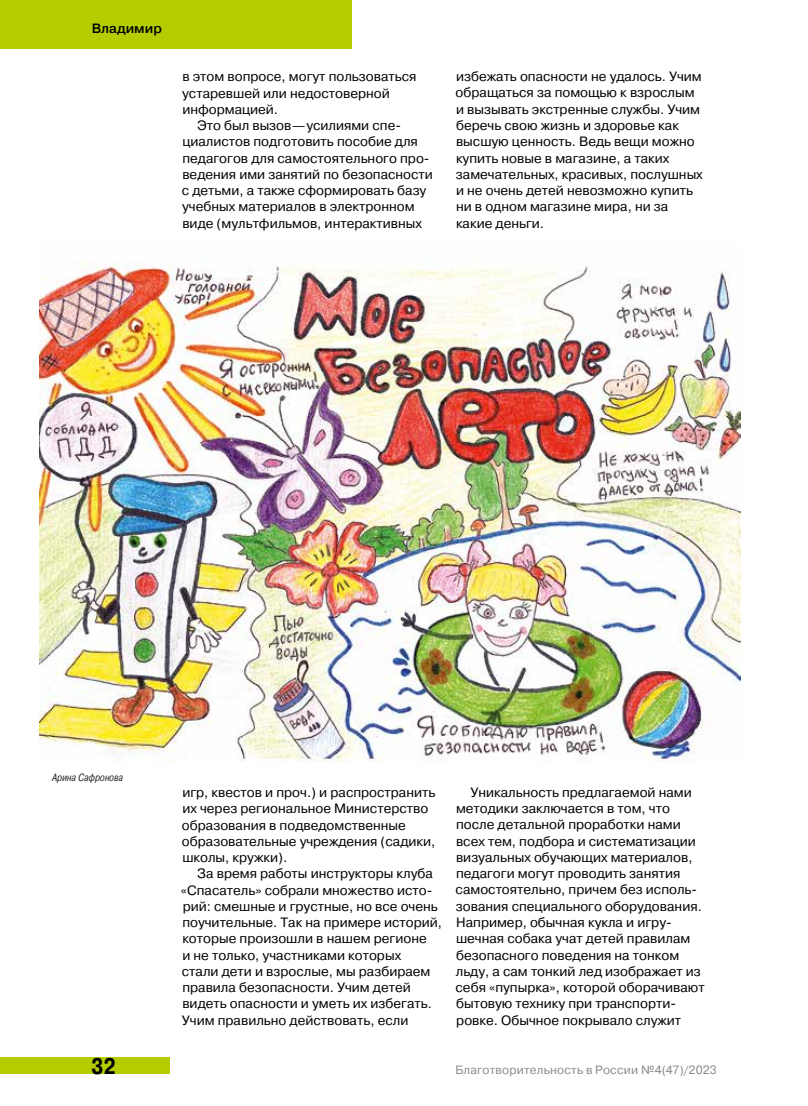
<style>
.page{position:relative;width:808px;height:1106px;background:#fff}
.page>*{position:absolute;margin:0;border:0;box-sizing:border-box;transform-origin:0 0}
.t1{font:700 22.5px "Pragmatica Cond";color:#000}
.t2{font:13.5px/16.2px "Pragmatica";color:#000}
.t3{font:500 13.5px "Pragmatica";color:#000}
.t4{font:12px "Pragmatica";letter-spacing:.015em;color:#8b8b8b}
.t5{font:italic 300 10.5px "Pragmatica Cond";color:#000}
</style>
<div class="page">
<img style="left:39px;top:261px;width:702px;height:501px">
<div style="left:0;top:0;width:352px;height:49px;background:#b4cc00"></div>
<div style="left:0;top:1057px;width:169px;height:16px;background:#b4cc00"></div>
<p class="t3" style="left:92px;top:19px;width:72px">Владимир</p>
<p class="t2" style="left:182px;top:69px;width:236px">в этом вопросе, могут пользоваться устаревшей или недостоверной информацией.</p>
<p class="t2" style="left:182px;top:118px;width:252px;text-indent:15px">Это был вызов—усилиями спе&shy;циалистов подготовить пособие для педагогов для самостоятельного про&shy;ведения ими занятий по безопасности с детьми, а также сформировать базу учебных материалов в электронном виде (мультфильмов, интерактивных</p>
<p class="t2" style="left:456px;top:69px;width:249px">избежать опасности не удалось. Учим обращаться за помощью к взрослым и вызывать экстренные службы. Учим беречь свою жизнь и здоровье как высшую ценность. Ведь вещи можно купить новые в магазине, а таких замечательных, красивых, послушных и не очень детей невозможно купить ни в одном магазине мира, ни за какие деньги.</p>
<p class="t5" style="left:52px;top:771px;width:72px">Арина Сафронова</p>
<h1 class="t1" style="left:91px;top:1052px;width:26px">32</h1>
<p class="t2" style="left:182px;top:784px;width:255px">игр, квестов и проч.) и распространить их через региональное Министерство образования в подведомственные образовательные учреждения (садики, школы, кружки).</p>
<p class="t2" style="left:181px;top:866px;width:263px;text-indent:16px">За время работы инструкторы клуба «Спасатель» собрали множество исто&shy;рий: смешные и грустные, но все очень поучительные. Так на примере историй, которые произошли в нашем регионе<br>и не только, участниками которых<br>стали дети и взрослые, мы разбираем правила безопасности. Учим детей видеть опасности и уметь их избегать.<br>Учим правильно действовать, если</p>
<p class="t2" style="left:456px;top:784px;width:251px;text-indent:15px">Уникальность предлагаемой нами методики заключается в том, что после детальной проработки нами всех тем, подбора и систематизации визуальных обучающих материалов, педагоги могут проводить занятия самостоятельно, причем без исполь&shy;зования специального оборудования.<br>Например, обычная кукла и игру&shy;шечная собака учат детей правилам безопасного поведения на тонком льду, а сам тонкий лед изображает из себя «пупырка», которой оборачивают бытовую технику при транспорти&shy;ровке. Обычное покрывало служит</p>
<p class="t4" style="left:455px;top:1062px;width:263px">Благотворительность в России №4(47)/2023</p>
</div>
